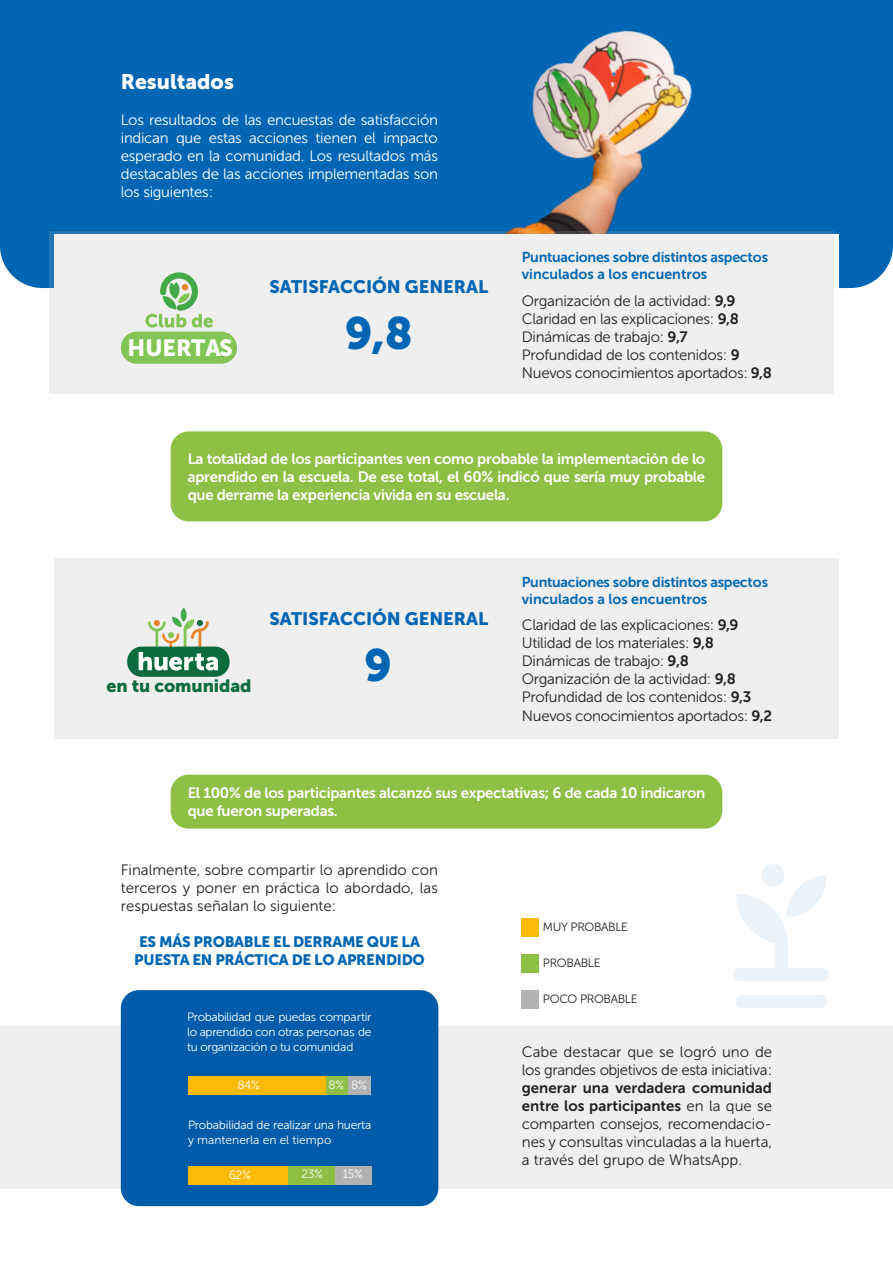
<style>
.page{position:relative;width:893px;height:1263px;background:#fff}
.page>*{position:absolute;margin:0;border:0;box-sizing:border-box;transform-origin:0 0}
.t1{font:45px "Museo Sans 900";color:#0066b3}
.t2{font:23.25px "Museo Sans 900";color:#fff}
.t3{font:21px "Museo Sans 900";color:#fff}
.t4{font:18px "Museo Sans 900";color:#0066b3}
.t5{font:17.7px "Museo Sans 900";color:#0b6b3e}
.t6{font:15px/18px "Museo Sans 300";letter-spacing:-.02em;color:#231f20;text-align:justify}
.t7{font:15px/18px "Museo Sans 700";letter-spacing:-.02em;color:#fff;text-align:justify}
.t8{font:15px/18px "Museo Sans 300";letter-spacing:-.02em;color:#fff;text-align:justify}
.t9{font:15px/18px "Museo Sans 900";letter-spacing:-.02em;color:#0066b3;text-align:center}
.t10{font:14.25px/17.1px "Museo Sans 700";letter-spacing:-.02em;color:#0066b3}
.t11{font:12px/15px "Museo Sans 300";letter-spacing:-.02em;color:#fff;text-align:justify}
.t12{font:12px "Museo Sans 300";letter-spacing:-.03em;color:#231f20}
.s1{font-family:"Museo Sans 700"}
</style>
<div class="page">
<div style="left:0;top:0;width:893px;height:288px;background:#0066b3"></div>
<img style="left:502px;top:22px;width:196px;height:210px">
<div style="left:0;top:1026px;width:893px;height:162px;background:#efefef"></div>
<div style="left:121px;top:990px;width:317px;height:216px;background:#005ca9;border-radius:18px"></div>
<div style="left:171px;top:431px;width:551px;height:90px;background:#8dc044;border-radius:18px"></div>
<div style="left:171px;top:775px;width:551px;height:54px;background:#8dc044;border-radius:18px"></div>
<div style="left:54px;top:558px;width:785px;height:180px;background:#efefef"></div>
<div style="left:127px;top:646px;width:103px;height:31px;background:#0b6b3e;border-radius:15px"></div>
<svg style="left:139px;top:608px;width:79px;height:62px"></svg>
<div style="left:522px;top:918px;width:17px;height:18px;background:#fbba07"></div>
<div style="left:522px;top:954px;width:17px;height:18px;background:#8dc044"></div>
<div style="left:522px;top:990px;width:17px;height:18px;background:#b2b2b2"></div>
<div style="left:348px;top:1076px;width:23px;height:18px;background:#b2b2b2"></div>
<div style="left:325px;top:1076px;width:23px;height:18px;background:#8dc044"></div>
<div style="left:335px;top:1166px;width:37px;height:18px;background:#b2b2b2"></div>
<div style="left:188px;top:1076px;width:137px;height:18px;background:#fbba07"></div>
<div style="left:188px;top:1166px;width:138px;height:18px;background:#fbba07"></div>
<div style="left:288px;top:1166px;width:47px;height:18px;background:#8dc044"></div>
<div style="left:735px;top:995px;width:92px;height:13px;background:#ebf2f8;border-radius:7px"></div>
<div style="left:775px;top:935px;width:13px;height:44px;background:#ebf2f8;border-radius:7px"></div>
<div style="left:733px;top:968px;width:96px;height:13px;background:#ebf2f8;border-radius:7px"></div>
<svg style="left:736px;top:864px;width:91px;height:79px"></svg>
<div style="left:49px;top:232px;width:785px;height:162px;background:#efefef"></div>
<div style="left:121px;top:332px;width:116px;height:32px;background:#83c555;border-radius:16px"></div>
<svg style="left:145px;top:272px;width:68px;height:56px"></svg>
<p class="t3" style="left:121px;top:70px;width:115px">Resultados</p>
<p class="t8" style="left:121px;top:111px;width:319px">Los resultados de las encuestas de satisfacción indican que estas acciones tienen el impacto esperado en la comunidad. Los resultados más destacables de las acciones implementadas son los siguientes:</p>
<h2 class="t2" style="left:127px;top:335px;width:107px">HUERTAS</h2>
<p class="t4" style="left:269px;top:276px;width:220px">SATISFACCIÓN GENERAL</p>
<p class="t1" style="left:345px;top:308px;width:70px">9,8</p>
<p class="t10" style="left:522px;top:249px;width:248px">Puntuaciones sobre distintos aspectos vinculados a los encuentros</p>
<p class="t6" style="left:522px;top:292px;width:215px">Organización de la actividad: <span class="s1">9,9</span></p>
<p class="t6" style="left:522px;top:310px;width:219px">Claridad en las explicaciones: <span class="s1">9,8</span></p>
<p class="t6" style="left:522px;top:328px;width:167px">Dinámicas de trabajo: <span class="s1">9,7</span></p>
<p class="t6" style="left:522px;top:346px;width:219px">Profundidad de los contenidos: <span class="s1">9</span></p>
<p class="t6" style="left:522px;top:364px;width:252px">Nuevos conocimientos aportados: <span class="s1">9,8</span></p>
<p class="t7" style="left:188px;top:450px;width:519px">La totalidad de los participantes ven como probable la implementación de lo aprendido en la escuela. De ese total, el 60% indicó que sería muy probable que derrame la experiencia vivida en su escuela.</p>
<p class="t5" style="left:107px;top:675px;width:146px">en tu comunidad</p>
<p class="t4" style="left:269px;top:608px;width:220px">SATISFACCIÓN GENERAL</p>
<p class="t1" style="left:364px;top:640px;width:29px">9</p>
<p class="t10" style="left:522px;top:573px;width:248px">Puntuaciones sobre distintos aspectos vinculados a los encuentros</p>
<p class="t6" style="left:522px;top:616px;width:218px">Claridad de las explicaciones: <span class="s1">9,9</span></p>
<p class="t6" style="left:522px;top:634px;width:194px">Utilidad de los materiales: <span class="s1">9,8</span></p>
<p class="t6" style="left:522px;top:652px;width:169px">Dinámicas de trabajo: <span class="s1">9,8</span></p>
<p class="t6" style="left:522px;top:670px;width:216px">Organización de la actividad: <span class="s1">9,8</span></p>
<p class="t6" style="left:522px;top:688px;width:231px">Profundidad de los contenidos: <span class="s1">9,3</span></p>
<p class="t6" style="left:522px;top:706px;width:252px">Nuevos conocimientos aportados: <span class="s1">9,2</span></p>
<p class="t7" style="left:188px;top:784px;width:519px">El 100% de los participantes alcanzó sus expectativas; 6 de cada 10 indicaron que fueron superadas.</p>
<p class="t6" style="left:121px;top:861px;width:319px">Finalmente, sobre compartir lo aprendido con terceros y poner en práctica lo abordado, las respuestas señalan lo siguiente:</p>
<p class="t9" style="left:134px;top:932px;width:292px">ES MÁS PROBABLE EL DERRAME QUE LA<br>PUESTA EN PRÁCTICA DE LO APRENDIDO</p>
<p class="t11" style="left:187px;top:1009px;width:186px">Probabilidad que puedas compartir lo aprendido con otras personas de tu organización o tu comunidad</p>
<p class="t11" style="left:237px;top:1078px;width:24px">84%</p>
<p class="t11" style="left:328px;top:1078px;width:17px">8%</p>
<p class="t11" style="left:351px;top:1078px;width:17px">8%</p>
<p class="t11" style="left:188px;top:1117px;width:185px">Probabilidad de realizar una huerta y mantenerla en el tiempo</p>
<p class="t11" style="left:229px;top:1167px;width:23px">62%</p>
<p class="t11" style="left:301px;top:1166px;width:23px">23%</p>
<p class="t11" style="left:343px;top:1166px;width:22px">15%</p>
<p class="t12" style="left:543px;top:920px;width:87px">MUY PROBABLE</p>
<p class="t12" style="left:543px;top:956px;width:59px">PROBABLE</p>
<p class="t12" style="left:543px;top:992px;width:96px">POCO PROBABLE</p>
<p class="t6" style="left:522px;top:1042px;width:252px">Cabe destacar que se logró uno de los grandes objetivos de esta iniciativa: <span class="s1">generar una verdadera comunidad entre los participantes</span> en la que se comparten consejos, recomendacio&shy;nes y consultas vinculadas a la huerta, a través del grupo de WhatsApp.</p>
</div>
